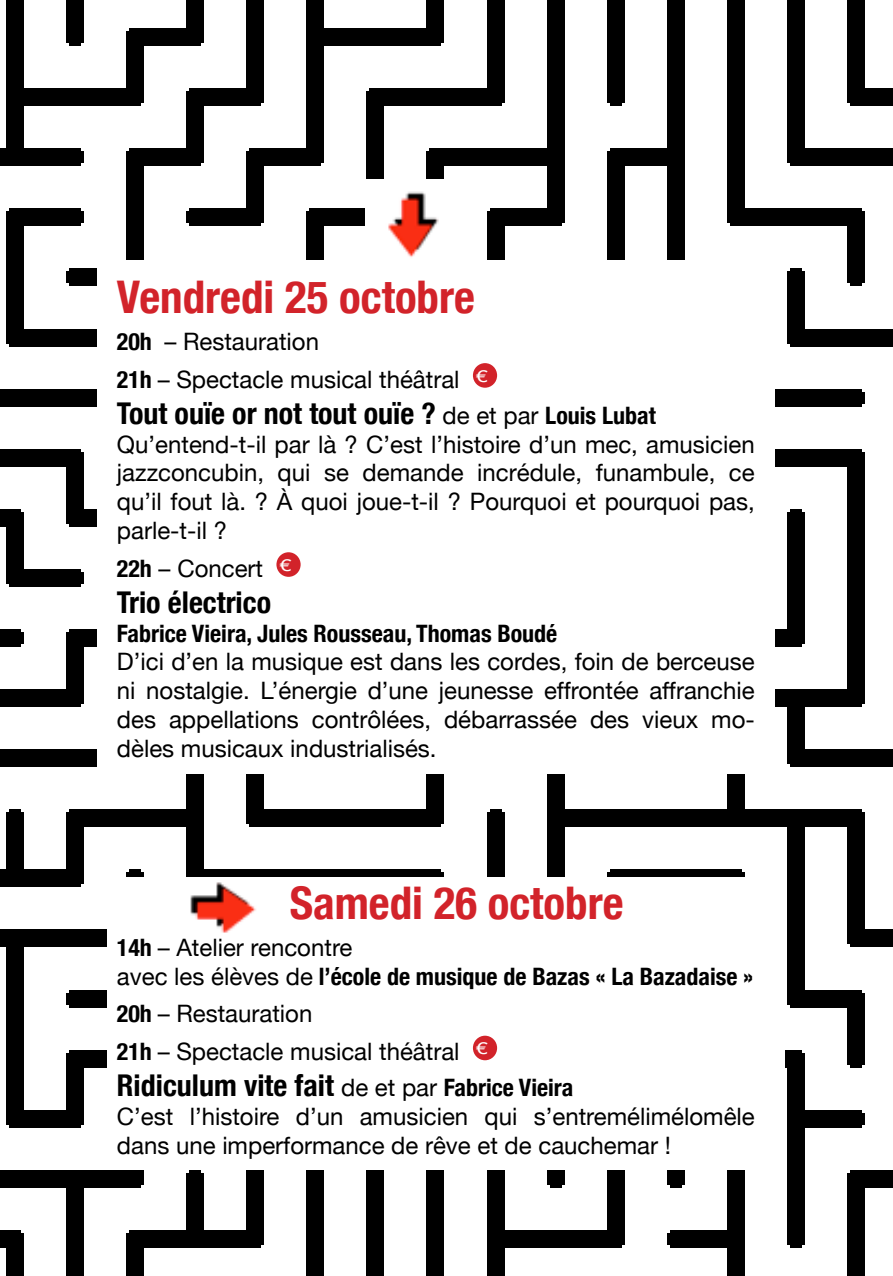
<style>
.page{position:relative;width:893px;height:1276px;background:#fff}
.page>*{position:absolute;margin:0;border:0;box-sizing:border-box;transform-origin:0 0}
.t1{font:700 condensed 45px "Helvetica Neue";color:#d2232a}
.t2{font:700 condensed 30px "Helvetica Neue";color:#000}
.t3{font:24px/28.8px "Helvetica Neue";color:#000}
.t4{font:700 condensed 24px/28.8px "Helvetica Neue";color:#000}
.s1{font-weight:700;font-stretch:condensed}
.s2{font-weight:400;font-stretch:normal;font-size:24px}
.s3{font-size:24px}
.s4{font-weight:400;font-stretch:normal}
</style>
<div class="page">
<img style="left:0;top:0;width:893px;height:1276px">
<div style="left:108px;top:877px;width:677px;height:292px;background:#fff"></div>
<img style="left:365px;top:179px;width:97px;height:82px">
<img style="left:190px;top:882px;width:66px;height:51px">
<div style="left:97px;top:261px;width:678px;height:513px;background:#fff"></div>
<div style="left:473px;top:363px;width:24px;height:25px;background:#d2232a;border-radius:50%"></div>
<div style="left:276px;top:552px;width:25px;height:25px;background:#d2232a;border-radius:50%"></div>
<div style="left:473px;top:1035px;width:24px;height:25px;background:#d2232a;border-radius:50%"></div>
<h1 class="t1" style="left:117px;top:269px;width:359px">Vendredi 25 octobre</h1>
<p class="t3" style="left:117px;top:322px;width:372px;line-height:37.8px"><span class="s1">20h</span> – Restauration<br><span class="s1">21h</span> – Spectacle musical théâtral <sup>€</sup></p>
<p class="t2" style="left:117px;top:395px;width:540px">Tout ouïe or not tout ouïe ? <span class="s2">de et par</span> <span class="s3">Louis Lubat</span></p>
<p class="t3" style="left:117px;top:429px;width:639px;text-align:justify">Qu’entend-t-il par là ? C’est l’histoire d’un mec, amusicien jazzconcubin, qui se demande incrédule, funambule, ce qu’il fout là. ? À quoi joue-t-il ? Pourquoi et pourquoi pas, parle-t-il ?</p>
<p class="t3" style="left:117px;top:553px;width:176px"><span class="s1">22h</span> – Concert <sup>€</sup></p>
<p class="t2" style="left:117px;top:584px;width:156px">Trio électrico</p>
<p class="t4" style="left:117px;top:618px;width:442px">Fabrice Vieira, Jules Rousseau, Thomas Boudé</p>
<p class="t3" style="left:117px;top:647px;width:639px;text-align:justify">D’ici d’en la musique est dans les cordes, foin de berceuse ni nostalgie. L’énergie d’une jeunesse effrontée affranchie des appellations contrôlées, débarrassée des vieux mo&shy;dèles musicaux industrialisés.</p>
<h1 class="t1" style="left:290px;top:875px;width:335px">Samedi 26 octobre</h1>
<p class="t4" style="left:117px;top:933px;width:638px">14h <span class="s4">– Atelier rencontre<br>avec les élèves de</span> l’école de musique de Bazas « La Bazadaise »</p>
<p class="t3" style="left:117px;top:994px;width:372px;line-height:37.8px"><span class="s1">20h</span> – Restauration<br><span class="s1">21h</span> – Spectacle musical théâtral <sup>€</sup></p>
<p class="t2" style="left:117px;top:1067px;width:458px">Ridiculum vite fait <span class="s2">de et par</span> <span class="s3">Fabrice Vieira</span></p>
<p class="t3" style="left:117px;top:1101px;width:639px">C’est l’histoire d’un amusicien qui s’entremélimélomêle dans une imperformance de rêve et de cauchemar !</p>
</div>
